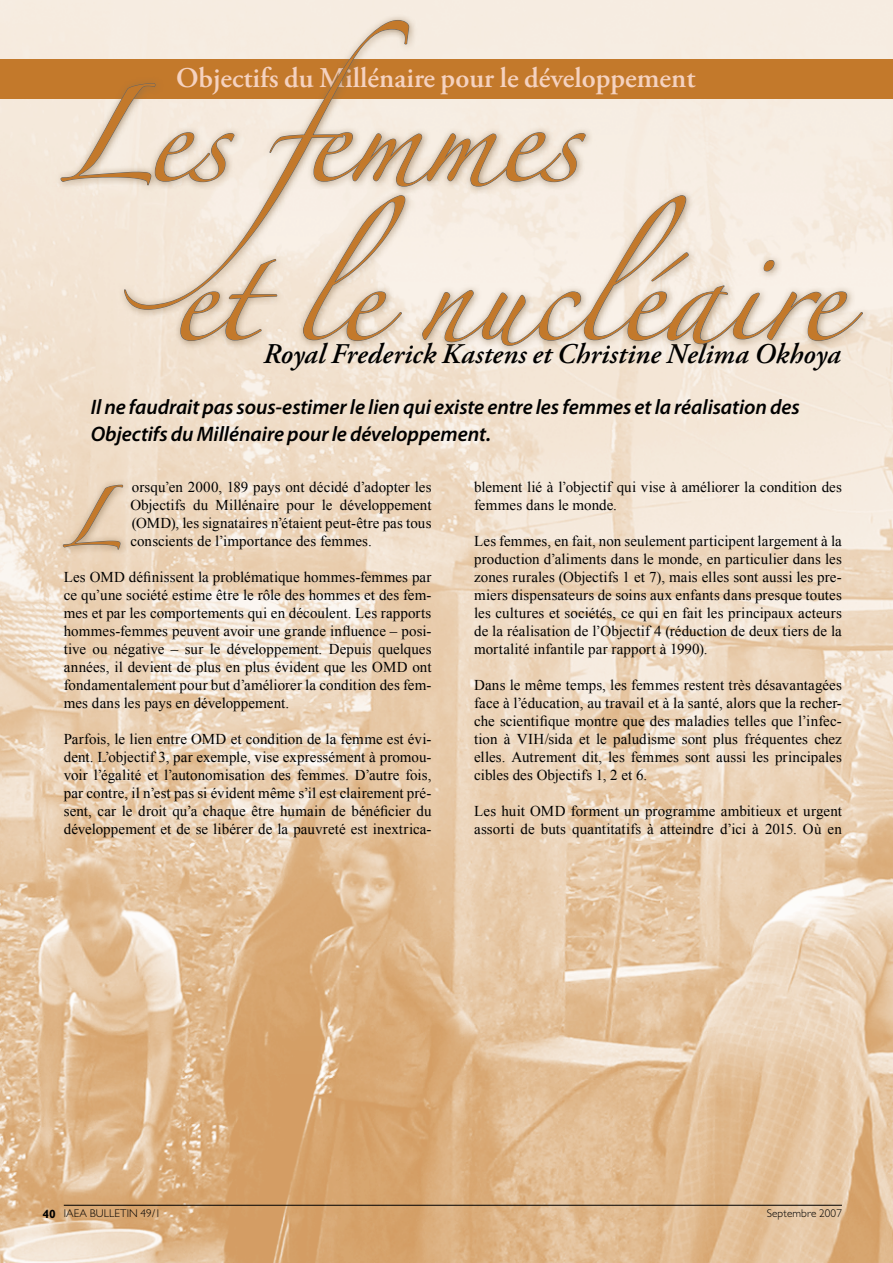
<style>
.page{position:relative;width:893px;height:1263px;background:#fff}
.page>*{position:absolute;margin:0;border:0;box-sizing:border-box;transform-origin:0 0}
.t1{font:85.5px/159.1px "Zapfino";letter-spacing:.005em;color:#c3792b}
.t2{font:54px "Zapfino";color:#c3792b}
.t3{font:italic 600 28.5px "Adobe Garamond Pro";letter-spacing:.005em;color:#000}
.t4{font:600 28.5px "Adobe Garamond Pro";color:#f5d2c0}
.t5{font:italic 600 21px/27px "Myriad Pro";letter-spacing:-.005em;color:#000}
.t6{font:15px/18px "Times New Roman";letter-spacing:.005em;color:#000;text-align:justify}
.t7{font:300 11.25px "Gill Sans";letter-spacing:.01em;color:#000}
.s1{font-weight:700;font-size:12px}
</style>
<div class="page">
<img style="left:0;top:0;width:893px;height:1263px">
<hr style="left:64px;top:1205px;width:778px;height:1px;background:#000">
<div style="left:0;top:60px;width:893px;height:39px;background:#c3792b"></div>
<div style="left:56px;top:477px;width:611px;height:344px;background:#8d704b;opacity:.75"></div>
<svg style="left:63px;top:543px;width:60px;height:7px"></svg>
<div style="left:54px;top:14px;width:839px;height:529px;background:#8d704b;opacity:.75"></div>
<svg style="left:60px;top:83px;width:64px;height:103px"></svg>
<svg style="left:124px;top:20px;width:285px;height:290px"></svg>
<svg style="left:313px;top:132px;width:273px;height:55px;background:#d1c6b8"></svg>
<div style="left:173px;top:188px;width:720px;height:530px;background:#8d704b;opacity:.75"></div>
<svg style="left:180px;top:259px;width:98px;height:82px;background:#d9cab9"></svg>
<svg style="left:303px;top:195px;width:103px;height:146px;background:#e2d6c8"></svg>
<svg style="left:422px;top:195px;width:441px;height:151px;background:#e9ded2"></svg>
<h1 class="t1" style="left:171px;top:71px;width:672px;text-indent:-112px">Les femmes<br>et le nucléaire</h1>
<h3 class="t4" style="left:176px;top:62px;width:521px">Objectifs du Millénaire pour le développement</h3>
<h3 class="t3" style="left:263px;top:337px;width:579px">Royal Frederick Kastens et Christine Nelima Okhoya</h3>
<h3 class="t5" style="left:91px;top:393px;width:711px">Il ne faudrait pas sous-estimer le lien qui existe entre les femmes et la réalisation des<br>Objectifs du Millénaire pour le développement.</h3>
<h2 class="t2" style="left:62px;top:496px;width:61px">L</h2>
<p class="t6" style="left:130px;top:477px;width:303px">orsqu’en 2000, 189 pays ont décidé d’adopter les Objectifs du Millénaire pour le développement (OMD), les signataires n’étaient peut-être pas tous conscients de l’importance des femmes.</p>
<p class="t6" style="left:64px;top:567px;width:369px">Les OMD définissent la problématique hommes-femmes par ce qu’une société estime être le rôle des hommes et des fem&shy;mes et par les comportements qui en découlent. Les rapports hommes-femmes peuvent avoir une grande influence – posi&shy;tive ou négative – sur le développement. Depuis quelques années, il devient de plus en plus évident que les OMD ont fondamentalement pour but d’améliorer la condition des fem&shy;mes dans les pays en développement.</p>
<p class="t6" style="left:64px;top:729px;width:369px">Parfois, le lien entre OMD et condition de la femme est évi&shy;dent. L’objectif 3, par exemple, vise expressément à promou&shy;voir l’égalité et l’autonomisation des femmes. D’autre fois, par contre, il n’est pas si évident même s’il est clairement pré&shy;sent, car le droit qu’a chaque être humain de bénéficier du développement et de se libérer de la pauvreté est inextrica-</p>
<p class="t6" style="left:474px;top:477px;width:369px">blement lié à l’objectif qui vise à améliorer la condition des femmes dans le monde.</p>
<p class="t6" style="left:474px;top:531px;width:369px">Les femmes, en fait, non seulement participent largement à la production d’aliments dans le monde, en particulier dans les zones rurales (Objectifs 1 et 7), mais elles sont aussi les pre&shy;miers dispensateurs de soins aux enfants dans presque toutes les cultures et sociétés, ce qui en fait les principaux acteurs de la réalisation de l’Objectif 4 (réduction de deux tiers de la mortalité infantile par rapport à 1990).</p>
<p class="t6" style="left:474px;top:675px;width:369px">Dans le même temps, les femmes restent très désavantagées face à l’éducation, au travail et à la santé, alors que la recher&shy;che scientifique montre que des maladies telles que l’infec&shy;tion à VIH/sida et le paludisme sont plus fréquentes chez elles. Autrement dit, les femmes sont aussi les principales cibles des Objectifs 1, 2 et 6.</p>
<p class="t6" style="left:474px;top:801px;width:369px">Les huit OMD forment un programme ambitieux et urgent assorti de buts quantitatifs à atteindre d’ici à 2015. Où en</p>
<p class="t7" style="left:43px;top:1207px;width:120px"><span class="s1">40</span> IAEA BULLETIN 49/1</p>
<p class="t7" style="left:767px;top:1207px;width:77px">Septembre 2007</p>
</div>
